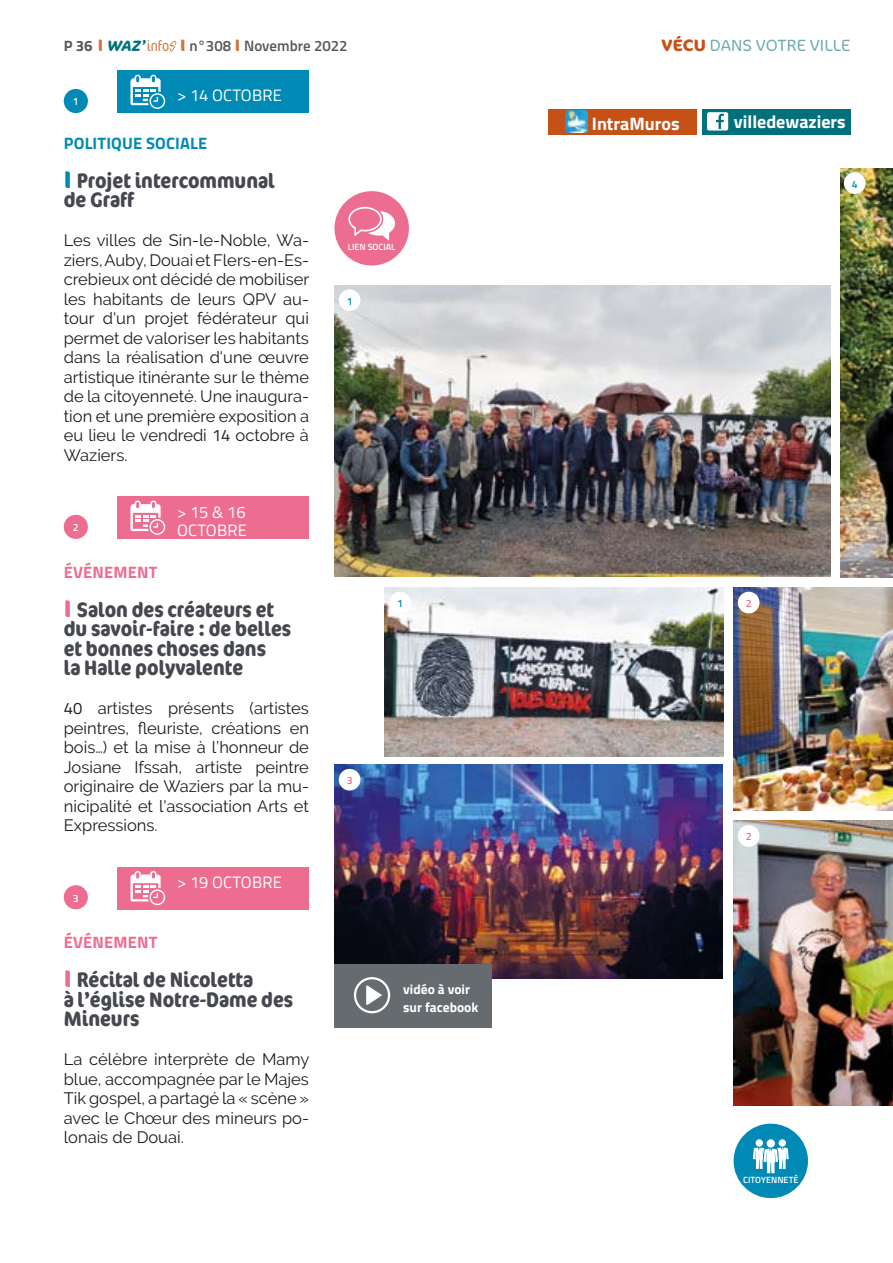
<style>
.page{position:relative;width:893px;height:1263px;background:#fff}
.page>*{position:absolute;margin:0;border:0;box-sizing:border-box;transform-origin:0 0}
.t1{font:700 condensed 21px/19.5px "Cocon Pro";color:#46484f}
.t2{font:700 18px "Titillium Web";color:#fff}
.t3{font:16.5px/19.5px "Raleway";color:#1d1d1b;text-align:justify}
.t4{font:16.5px/18px "Titillium Web";letter-spacing:.01em;color:#fff}
.t5{font:700 16.5px "Titillium Web";letter-spacing:.01em;color:#ed6d91}
.t6{font:300 16.5px "Cocon Pro";letter-spacing:.01em;color:#70a9b0}
.t7{font:700 16.5px "Titillium Web";letter-spacing:.01em;color:#008ab5}
.t8{font:600 15px "Titillium Web";color:#575756}
.t9{font:700 13.5px/18px "Titillium Web";color:#fff}
.t10{font:600 10.5px "Titillium Web";color:#008ab5}
.t11{font:600 10.5px "Titillium Web";color:#ed6d91}
.t12{font:600 10.5px "Titillium Web";color:#fff}
.t13{font:600 9px "Titillium Web";color:#fff}
.s1{font-weight:700}
.s2{font-family:"Cocon Pro";font-weight:700;font-size:16.5px;color:#d2743c}
.s3{font-family:"Cocon Pro";font-weight:700;font-style:italic;color:#00717b}
.s4{font-family:"Cocon Pro";font-weight:300;font-stretch:condensed;color:#d2743c}
.s5{font-weight:700;color:#c65117}
.s6{font-stretch:normal;font-size:24px;color:#008ab5}
.s7{font-family:"Titillium Web"}
.s8{font-stretch:normal;font-size:24px;color:#ed6d91}
</style>
<div class="page">
<img style="left:734px;top:587px;width:159px;height:224px">
<img style="left:334px;top:286px;width:497px;height:291px">
<img style="left:334px;top:765px;width:389px;height:214px">
<img style="left:841px;top:169px;width:52px;height:408px">
<img style="left:734px;top:821px;width:159px;height:284px">
<img style="left:385px;top:587px;width:338px;height:169px">
<div style="left:334px;top:191px;width:75px;height:75px;background:#ed6d91;border-radius:50%"></div>
<svg style="left:348px;top:207px;width:47px;height:34px"></svg>
<div style="left:339px;top:289px;width:21px;height:22px;background:#fff;border-radius:50%"></div>
<div style="left:389px;top:592px;width:22px;height:21px;background:#fff;border-radius:50%"></div>
<div style="left:738px;top:592px;width:21px;height:21px;background:#fff;border-radius:50%"></div>
<div style="left:738px;top:825px;width:21px;height:22px;background:#fff;border-radius:50%"></div>
<div style="left:844px;top:172px;width:21px;height:22px;background:#fff;border-radius:50%"></div>
<div style="left:734px;top:1124px;width:74px;height:74px;background:#008ab5;border-radius:50%"></div>
<svg style="left:753px;top:1139px;width:36px;height:34px"></svg>
<div style="left:64px;top:89px;width:24px;height:24px;background:#008ab5;border-radius:50%"></div>
<div style="left:118px;top:71px;width:191px;height:42px;background:#008ab5"></div>
<svg style="left:130px;top:75px;width:35px;height:34px"></svg>
<div style="left:64px;top:515px;width:24px;height:24px;background:#ed6d91;border-radius:50%"></div>
<div style="left:118px;top:496px;width:191px;height:43px;background:#ed6d91"></div>
<svg style="left:130px;top:500px;width:35px;height:35px"></svg>
<div style="left:64px;top:885px;width:24px;height:24px;background:#ed6d91;border-radius:50%"></div>
<div style="left:118px;top:867px;width:191px;height:42px;background:#ed6d91"></div>
<svg style="left:130px;top:871px;width:35px;height:34px"></svg>
<div style="left:339px;top:769px;width:21px;height:21px;background:#fff;border-radius:50%"></div>
<svg style="left:169px;top:41px;width:8px;height:12px"></svg>
<div style="left:334px;top:963px;width:158px;height:64px;background:#656b6e"></div>
<div style="left:354px;top:977px;width:36px;height:36px;border:2px solid #fff;border-radius:50%"></div>
<svg style="left:366px;top:985px;width:16px;height:20px"></svg>
<div style="left:702px;top:109px;width:148px;height:26px;background:#00717b"></div>
<svg style="left:707px;top:112px;width:21px;height:19px"></svg>
<div style="left:548px;top:109px;width:149px;height:26px;background:#c65117"></div>
<img style="left:565px;top:110px;width:23px;height:23px">
<p class="t8" style="left:64px;top:35px;width:285px"><span class="s1">P 36</span> <span class="s2">I</span> <span class="s3">WAZ’</span><span class="s4">info</span> <span class="s2">I</span> n°308 <span class="s2">I</span> Novembre 2022</p>
<p class="t6" style="left:661px;top:35px;width:190px"><span class="s5">VÉCU</span> DANS VOTRE VILLE</p>
<p class="t4" style="left:177px;top:86px;width:106px">&gt; 14 OCTOBRE</p>
<p class="t12" style="left:73px;top:94px;width:7px">1</p>
<p class="t7" style="left:64px;top:130px;width:145px">POLITIQUE SOCIALE</p>
<p class="t1" style="left:64px;top:170px;width:213px"><span class="s6">I</span> Projet intercommunal de Graff</p>
<p class="t3" style="left:64px;top:230px;width:247px">Les villes de Sin-le-Noble, Wa&shy;ziers, Auby, Douai et Flers-en-Es&shy;crebieux ont décidé de mobiliser les habitants de leurs QPV au&shy;tour d'un projet fédérateur qui permet de valoriser les habitants dans la réalisation d'une œuvre artistique itinérante sur le thème de la citoyenneté. Une inaugura&shy;tion et une première exposition a eu lieu le vendredi <span class="s7">14</span> octobre à Waziers.</p>
<p class="t4" style="left:177px;top:502px;width:71px">&gt; 15 &amp; 16<br>OCTOBRE</p>
<p class="t12" style="left:73px;top:520px;width:7px">2</p>
<p class="t5" style="left:64px;top:559px;width:95px">ÉVÉNEMENT</p>
<p class="t1" style="left:64px;top:599px;width:229px"><span class="s8">I</span> Salon des créateurs et du savoir-faire : de belles et bonnes choses dans<br>la Halle polyvalente</p>
<p class="t3" style="left:64px;top:698px;width:247px"><span class="s7">40</span> artistes présents (artistes peintres, fleuriste, créations en bois…) et la mise à l’honneur de Josiane Ifssah, artiste peintre originaire de Waziers par la mu&shy;nicipalité et l'association Arts et Expressions.</p>
<p class="t4" style="left:177px;top:873px;width:106px">&gt; 19 OCTOBRE</p>
<p class="t12" style="left:73px;top:890px;width:7px">3</p>
<p class="t5" style="left:64px;top:930px;width:95px">ÉVÉNEMENT</p>
<p class="t1" style="left:64px;top:969px;width:231px"><span class="s8">I</span> Récital de Nicoletta<br>à l’église Notre-Dame des<br>Mineurs</p>
<p class="t3" style="left:64px;top:1049px;width:247px">La célèbre interprète de Mamy blue, accompagnée par le Majes Tik gospel, a partagé la « scène » avec le Chœur des mineurs po&shy;lonais de Douai.</p>
<p class="t2" style="left:592px;top:110px;width:89px">IntraMuros</p>
<p class="t2" style="left:734px;top:108px;width:113px">villedewaziers</p>
<p class="t13" style="left:348px;top:240px;width:49px">LIEN SOCIAL</p>
<p class="t10" style="left:347px;top:293px;width:7px">1</p>
<p class="t10" style="left:852px;top:176px;width:7px">4</p>
<p class="t10" style="left:397px;top:595px;width:7px">1</p>
<p class="t11" style="left:746px;top:595px;width:7px">2</p>
<p class="t11" style="left:347px;top:772px;width:7px">3</p>
<p class="t9" style="left:403px;top:979px;width:77px">vidéo à voir sur facebook</p>
<p class="t11" style="left:746px;top:829px;width:7px">2</p>
<p class="t13" style="left:743px;top:1173px;width:57px">CITOYENNETÉ</p>
</div>
